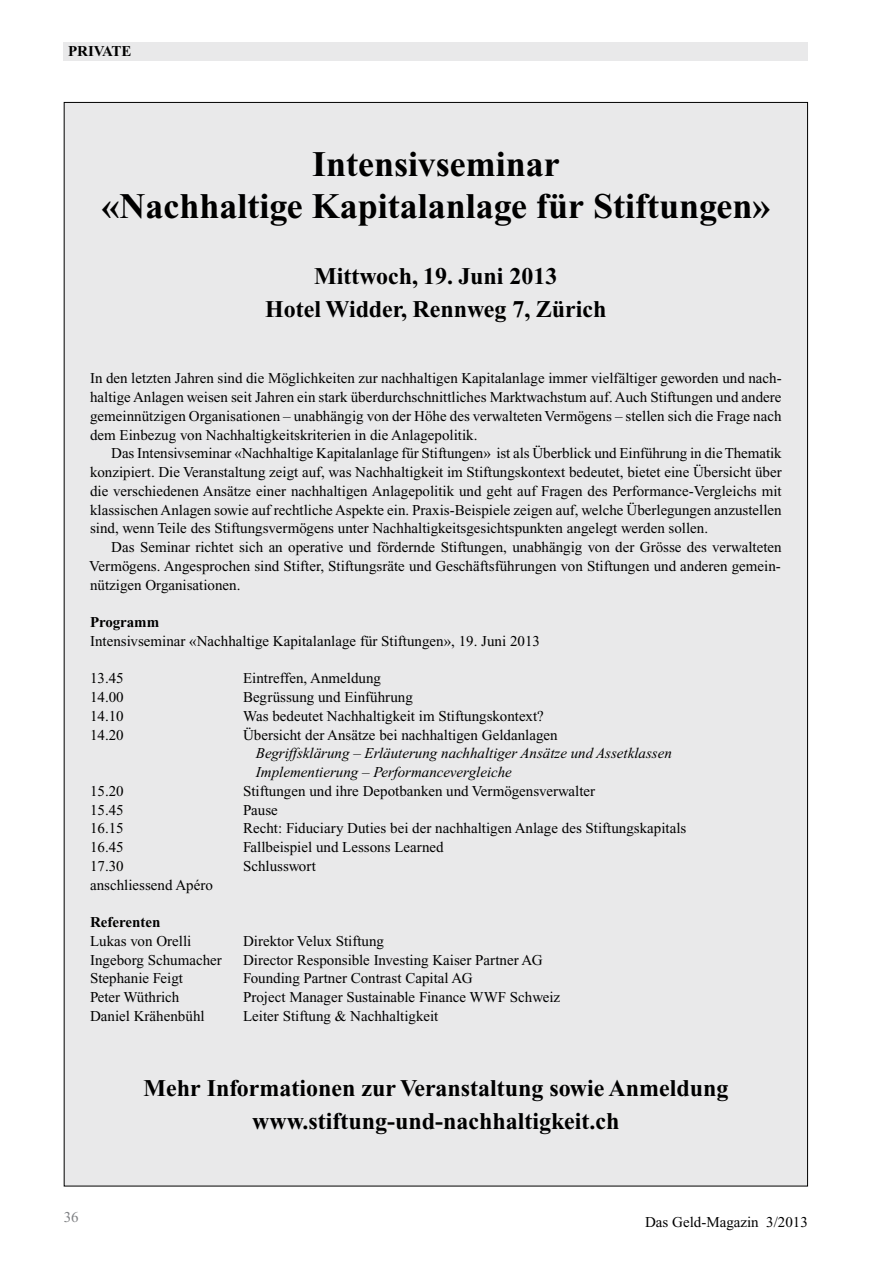
<style>
.page{position:relative;width:893px;height:1263px;background:#fff}
.page>*{position:absolute;margin:0;border:0;box-sizing:border-box;transform-origin:0 0}
.t1{font:700 36px/42px "Times New Roman PS Std";color:#000;text-align:center}
.t2{font:700 24px/33px "Times New Roman PS Std";color:#000;text-align:center}
.t3{font:15px/18.8px "Times New Roman PS Std";color:#000;text-align:justify}
.t4{font:italic 15px/18.8px "Times New Roman PS Std";color:#000}
.t5{font:700 15px "Times New Roman PS Std";color:#000}
.t6{font:15px "Times New Roman PS Std";color:#808285}
</style>
<div class="page">
<div style="left:64px;top:43px;width:744px;height:18px;background:#e9e9ea"></div>
<div style="left:64px;top:102px;width:743px;height:1084px;background:#e9e9ea"></div>
<p class="t5" style="left:68px;top:46px;width:65px">Private</p>
<h1 class="t1" style="left:101px;top:146px;width:670px">intensivseminar<br>«Nachhaltige Kapitalanlage für Stiftungen»</h1>
<h2 class="t2" style="left:265px;top:262px;width:343px">Mittwoch, 19. Juni 2013<br>Hotel Widder, rennweg 7, Zürich</h2>
<p class="t3" style="left:90px;top:370px;width:693px">In den letzten Jahren sind die Möglichkeiten zur nachhaltigen Kapitalanlage immer vielfältiger geworden und nach&shy;haltige Anlagen weisen seit Jahren ein stark überdurchschnittliches Marktwachstum auf. Auch Stiftungen und andere gemeinnützigen Organisationen – unabhängig von der Höhe des verwalteten Vermögens – stellen sich die Frage nach dem Einbezug von Nachhaltigkeitskriterien in die Anlagepolitik.</p>
<p class="t3" style="left:90px;top:445px;width:693px;text-indent:21px">Das Intensivseminar «Nachhaltige Kapitalanlage für Stiftungen» ist als Überblick und Einführung in die Thematik konzipiert. Die Veranstaltung zeigt auf, was Nachhaltigkeit im Stiftungskontext bedeutet, bietet eine Übersicht über die verschiedenen Ansätze einer nachhaltigen Anlagepolitik und geht auf Fragen des Performance-Vergleichs mit klassischen Anlagen sowie auf rechtliche Aspekte ein. Praxis-Beispiele zeigen auf, welche Überlegungen anzustellen sind, wenn Teile des Stiftungsvermögens unter Nachhaltigkeitsgesichtspunkten angelegt werden sollen.</p>
<p class="t3" style="left:89px;top:539px;width:694px;text-indent:22px">Das Seminar richtet sich an operative und fördernde Stiftungen, unabhängig von der Grösse des verwalteten Vermögens. Angesprochen sind Stifter, Stiftungsräte und Geschäftsführungen von Stiftungen und anderen gemein&shy;nützigen Organisationen.</p>
<p class="t5" style="left:90px;top:617px;width:71px">Programm</p>
<p class="t3" style="left:90px;top:633px;width:451px">Intensivseminar «Nachhaltige Kapitalanlage für Stiftungen», 19. Juni 2013</p>
<p class="t3" style="left:90px;top:670px;width:35px">13.45</p>
<p class="t3" style="left:243px;top:670px;width:139px">Eintreffen, Anmeldung</p>
<p class="t3" style="left:90px;top:689px;width:35px">14.00</p>
<p class="t3" style="left:243px;top:689px;width:171px">Begrüssung und Einführung</p>
<p class="t3" style="left:90px;top:708px;width:35px">14.10</p>
<p class="t3" style="left:243px;top:708px;width:302px">Was bedeutet Nachhaltigkeit im Stiftungskontext?</p>
<p class="t3" style="left:90px;top:727px;width:35px">14.20</p>
<p class="t3" style="left:243px;top:727px;width:316px">Übersicht der Ansätze bei nachhaltigen Geldanlagen</p>
<p class="t4" style="left:256px;top:745px;width:418px">Begriffsklärung – Erläuterung nachhaltiger Ansätze und Assetklassen<br>Implementierung – Performancevergleiche</p>
<p class="t3" style="left:90px;top:783px;width:35px">15.20</p>
<p class="t3" style="left:243px;top:783px;width:354px">Stiftungen und ihre Depotbanken und Vermögensverwalter</p>
<p class="t3" style="left:90px;top:802px;width:35px">15.45</p>
<p class="t3" style="left:243px;top:802px;width:36px">Pause</p>
<p class="t3" style="left:90px;top:820px;width:35px">16.15</p>
<p class="t3" style="left:243px;top:820px;width:445px">Recht: Fiduciary Duties bei der nachhaltigen Anlage des Stiftungskapitals</p>
<p class="t3" style="left:90px;top:839px;width:35px">16.45</p>
<p class="t3" style="left:243px;top:839px;width:202px">Fallbeispiel und Lessons Learned</p>
<p class="t3" style="left:90px;top:858px;width:35px">17.30</p>
<p class="t3" style="left:243px;top:858px;width:74px">Schlusswort</p>
<p class="t3" style="left:90px;top:877px;width:124px">anschliessend Apéro</p>
<p class="t5" style="left:90px;top:917px;width:72px">referenten</p>
<p class="t3" style="left:90px;top:933px;width:103px">Lukas von Orelli</p>
<p class="t3" style="left:243px;top:933px;width:142px">Direktor Velux Stiftung</p>
<p class="t3" style="left:90px;top:952px;width:133px">Ingeborg Schumacher</p>
<p class="t3" style="left:243px;top:952px;width:301px">Director Responsible Investing Kaiser Partner AG</p>
<p class="t3" style="left:90px;top:970px;width:95px">Stephanie Feigt</p>
<p class="t3" style="left:243px;top:970px;width:231px">Founding Partner Contrast Capital AG</p>
<p class="t3" style="left:90px;top:989px;width:91px">Peter Wüthrich</p>
<p class="t3" style="left:243px;top:989px;width:319px">Project Manager Sustainable Finance WWF Schweiz</p>
<p class="t3" style="left:90px;top:1008px;width:116px">Daniel Krähenbühl</p>
<p class="t3" style="left:243px;top:1008px;width:197px">Leiter Stiftung &amp; Nachhaltigkeit</p>
<h2 class="t2" style="left:143px;top:1074px;width:586px">Mehr informationen zur veranstaltung sowie anmeldung www.stiftung-und-nachhaltigkeit.ch</h2>
<p class="t6" style="left:64px;top:1212px;width:16px">36</p>
<p class="t3" style="left:645px;top:1214px;width:164px">Das Geld-Magazin 3/2013</p>
</div>
